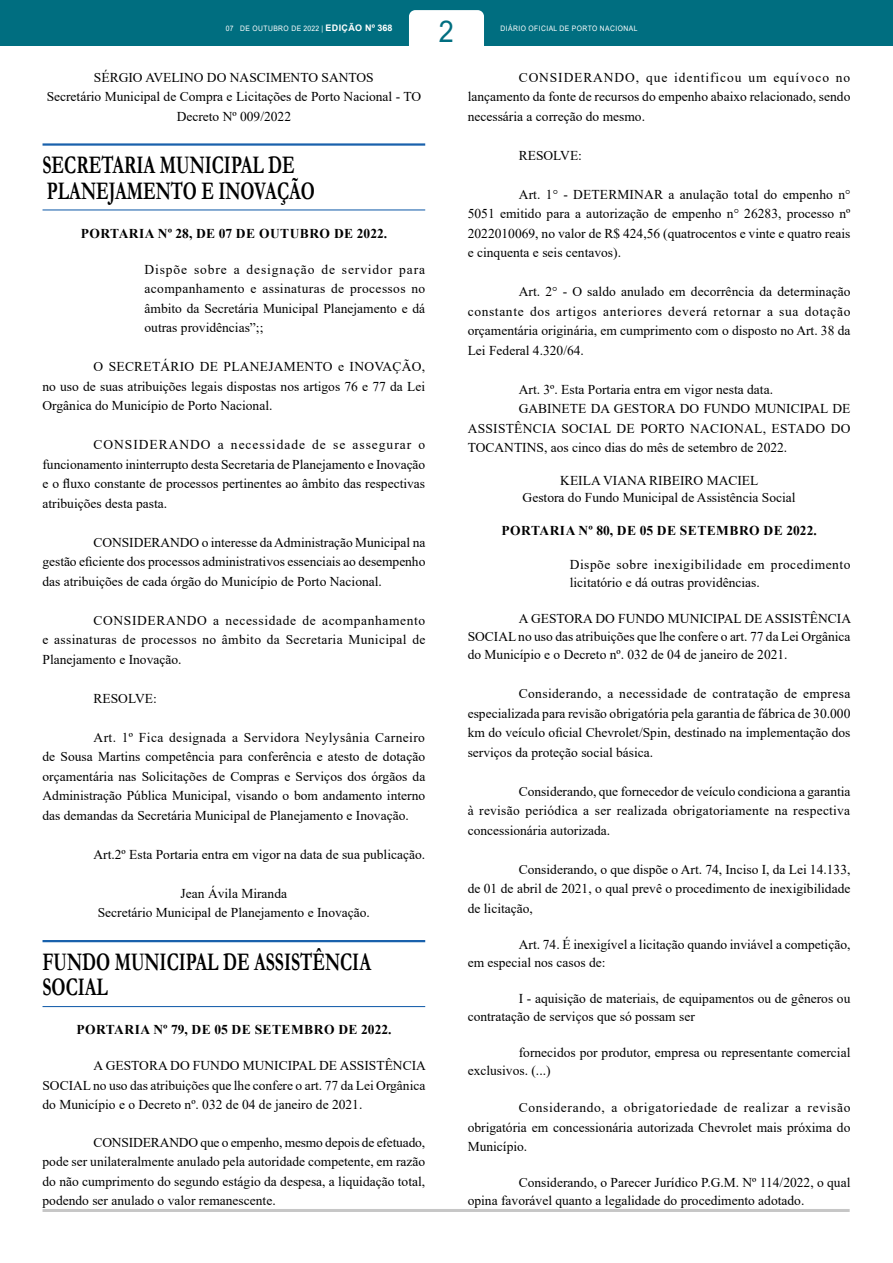
<style>
.page{position:relative;width:893px;height:1263px;background:#fff}
.page>*{position:absolute;margin:0;border:0;box-sizing:border-box;transform-origin:0 0}
.t1{font:30px "Arial";color:#006e80;scale:.9 1}
.t2{font:700 25.5px/25.5px "Garamond";color:#000;scale:.7 1}
.t3{font:13.5px/19.5px "Times New Roman";color:#000;text-align:justify}
.t4{font:700 13.5px "Times New Roman";letter-spacing:.035em;color:#000}
.t5{font:13.5px/18px "Times New Roman";letter-spacing:.035em;color:#000}
.t6{font:13.5px "Times New Roman";letter-spacing:.02em;color:#000}
.t7{font:7.5px "Arial";letter-spacing:.065em;color:#fff;scale:.9 1}
.s1{font-weight:700;font-size:9px}
</style>
<div class="page">
<div style="left:0;top:0;width:893px;height:46px;background:#006e80"></div>
<div style="left:409px;top:10px;width:75px;height:57px;background:#fff;border-radius:6px"></div>
<hr style="left:43px;top:1209px;width:807px;height:3px;background:#c6c6c6">
<hr style="left:43px;top:143px;width:382px;height:3px;background:#1961ac">
<hr style="left:43px;top:209px;width:382px;height:1px;background:#1961ac">
<hr style="left:43px;top:940px;width:382px;height:2px;background:#1961ac">
<hr style="left:43px;top:1006px;width:382px;height:1px;background:#1961ac">
<h1 class="t1" style="left:439px;top:11px;width:18px">2</h1>
<p class="t7" style="left:226px;top:24px;width:186px">07 DE OUTUBRO DE 2022 | <span class="s1">EDIÇÃO Nº 368</span></p>
<p class="t7" style="left:501px;top:24px;width:154px">DIÁRIO OFICIAL DE PORTO NACIONAL</p>
<p class="t3" style="left:47px;top:67px;width:376px;text-align:center">SÉRGIO AVELINO DO NASCIMENTO SANTOS<br>Secretário Municipal de Compra e Licitações de Porto Nacional - TO<br>Decreto Nº 009/2022</p>
<h2 class="t2" style="left:43px;top:152px;width:391px">SECRETARIA MUNICIPAL DE<br>PLANEJAMENTO E INOVAÇÃO</h2>
<p class="t4" style="left:81px;top:223px;width:308px">PORTARIA Nº 28, DE 07 DE OUTUBRO DE 2022.</p>
<p class="t3" style="left:145px;top:259px;width:282px">Dispõe sobre a designação de servidor para acompanhamento e assinaturas de processos no âmbito da Secretária Municipal Planejamento e dá outras providências”;;</p>
<p class="t3" style="left:43px;top:356px;width:384px;text-indent:51px">O SECRETÁRIO DE PLANEJAMENTO e INOVAÇÃO, no uso de suas atribuições legais dispostas nos artigos 76 e 77 da Lei Orgânica do Município de Porto Nacional.</p>
<p class="t3" style="left:43px;top:434px;width:384px;text-indent:51px">CONSIDERANDO a necessidade de se assegurar o funcionamento ininterrupto desta Secretaria de Planejamento e Inovação e o fluxo constante de processos pertinentes ao âmbito das respectivas atribuições desta pasta.</p>
<p class="t3" style="left:43px;top:532px;width:384px;text-indent:51px">CONSIDERANDO o interesse da Administração Municipal na gestão eficiente dos processos administrativos essenciais ao desempenho das atribuições de cada órgão do Município de Porto Nacional.</p>
<p class="t3" style="left:43px;top:610px;width:384px;text-indent:51px">CONSIDERANDO a necessidade de acompanhamento e assinaturas de processos no âmbito da Secretaria Municipal de Planejamento e Inovação.</p>
<p class="t3" style="left:94px;top:688px;width:65px">RESOLVE:</p>
<p class="t3" style="left:43px;top:727px;width:384px;text-indent:51px">Art. 1º Fica designada a Servidora Neylysânia Carneiro de Sousa Martins competência para conferência e atesto de dotação orçamentária nas Solicitações de Compras e Serviços dos órgãos da Administração Pública Municipal, visando o bom andamento interno das demandas da Secretária Municipal de Planejamento e Inovação.</p>
<p class="t3" style="left:94px;top:844px;width:333px">Art.2º Esta Portaria entra em vigor na data de sua publicação.</p>
<p class="t3" style="left:98px;top:883px;width:274px;text-align:center">Jean Ávila Miranda<br>Secretário Municipal de Planejamento e Inovação.</p>
<h2 class="t2" style="left:43px;top:949px;width:471px">FUNDO MUNICIPAL DE ASSISTÊNCIA<br>SOCIAL</h2>
<p class="t4" style="left:76px;top:1020px;width:317px">PORTARIA Nº 79, DE 05 DE SETEMBRO DE 2022.</p>
<p class="t3" style="left:43px;top:1055px;width:385px;text-indent:51px">A GESTORA DO FUNDO MUNICIPAL DE ASSISTÊNCIA SOCIAL no uso das atribuições que lhe confere o art. 77 da Lei Orgânica do Município e o Decreto nº. 032 de 04 de janeiro de 2021.</p>
<p class="t3" style="left:43px;top:1132px;width:384px;text-indent:51px">CONSIDERANDO que o empenho, mesmo depois de efetuado, pode ser unilateralmente anulado pela autoridade competente, em razão do não cumprimento do segundo estágio da despesa, a liquidação total, podendo ser anulado o valor remanescente.</p>
<p class="t3" style="left:468px;top:67px;width:384px;text-indent:51px">CONSIDERANDO, que identificou um equívoco no lançamento da fonte de recursos do empenho abaixo relacionado, sendo necessária a correção do mesmo.</p>
<p class="t3" style="left:519px;top:145px;width:65px">RESOLVE:</p>
<p class="t3" style="left:468px;top:184px;width:384px;text-indent:51px">Art. 1° - DETERMINAR a anulação total do empenho n° 5051 emitido para a autorização de empenho n° 26283, processo nº 2022010069, no valor de R$ 424,56 (quatrocentos e vinte e quatro reais e cinquenta e seis centavos).</p>
<p class="t3" style="left:468px;top:281px;width:384px;text-indent:51px">Art. 2° - O saldo anulado em decorrência da determinação constante dos artigos anteriores deverá retornar a sua dotação orçamentária originária, em cumprimento com o disposto no Art. 38 da Lei Federal 4.320/64.</p>
<p class="t3" style="left:519px;top:379px;width:256px">Art. 3º. Esta Portaria entra em vigor nesta data.</p>
<p class="t3" style="left:519px;top:398px;width:333px">GABINETE DA GESTORA DO FUNDO MUNICIPAL DE</p>
<p class="t6" style="left:468px;top:419px;width:384px">ASSISTÊNCIA SOCIAL DE PORTO NACIONAL, ESTADO DO</p>
<p class="t3" style="left:468px;top:437px;width:321px">TOCANTINS, aos cinco dias do mês de setembro de 2022.</p>
<p class="t3" style="left:523px;top:472px;width:274px;line-height:16.5px;text-align:center">KEILA VIANA RIBEIRO MACIEL<br>Gestora do Fundo Municipal de Assistência Social</p>
<p class="t4" style="left:502px;top:520px;width:317px">PORTARIA Nº 80, DE 05 DE SETEMBRO DE 2022.</p>
<p class="t5" style="left:570px;top:555px;width:282px">Dispõe sobre inexigibilidade em procedimento licitatório e dá outras providências.</p>
<p class="t3" style="left:468px;top:609px;width:385px;line-height:18px;text-indent:51px">A GESTORA DO FUNDO MUNICIPAL DE ASSISTÊNCIA SOCIAL no uso das atribuições que lhe confere o art. 77 da Lei Orgânica do Município e o Decreto nº. 032 de 04 de janeiro de 2021.</p>
<p class="t3" style="left:468px;top:683px;width:384px;text-indent:51px">Considerando, a necessidade de contratação de empresa especializada para revisão obrigatória pela garantia de fábrica de 30.000 km do veículo oficial Chevrolet/Spin, destinado na implementação dos serviços da proteção social básica.</p>
<p class="t3" style="left:468px;top:781px;width:384px;text-indent:51px">Considerando, que fornecedor de veículo condiciona a garantia à revisão periódica a ser realizada obrigatoriamente na respectiva concessionária autorizada.</p>
<p class="t3" style="left:468px;top:859px;width:384px;text-indent:51px">Considerando, o que dispõe o Art. 74, Inciso I, da Lei 14.133, de 01 de abril de 2021, o qual prevê o procedimento de inexigibilidade de licitação,</p>
<p class="t3" style="left:468px;top:935px;width:384px;line-height:18px;text-indent:51px">Art. 74. É inexigível a licitação quando inviável a competição, em especial nos casos de:</p>
<p class="t3" style="left:468px;top:989px;width:384px;line-height:18px;text-indent:51px">I - aquisição de materiais, de equipamentos ou de gêneros ou contratação de serviços que só possam ser</p>
<p class="t3" style="left:468px;top:1043px;width:384px;line-height:18px;text-indent:51px">fornecidos por produtor, empresa ou representante comercial exclusivos. (...)</p>
<p class="t3" style="left:468px;top:1097px;width:384px;text-indent:51px">Considerando, a obrigatoriedade de realizar a revisão obrigatória em concessionária autorizada Chevrolet mais próxima do Município.</p>
<p class="t3" style="left:468px;top:1173px;width:384px;line-height:18px;text-indent:51px">Considerando, o Parecer Jurídico P.G.M. Nº 114/2022, o qual opina favorável quanto a legalidade do procedimento adotado.</p>
</div>
